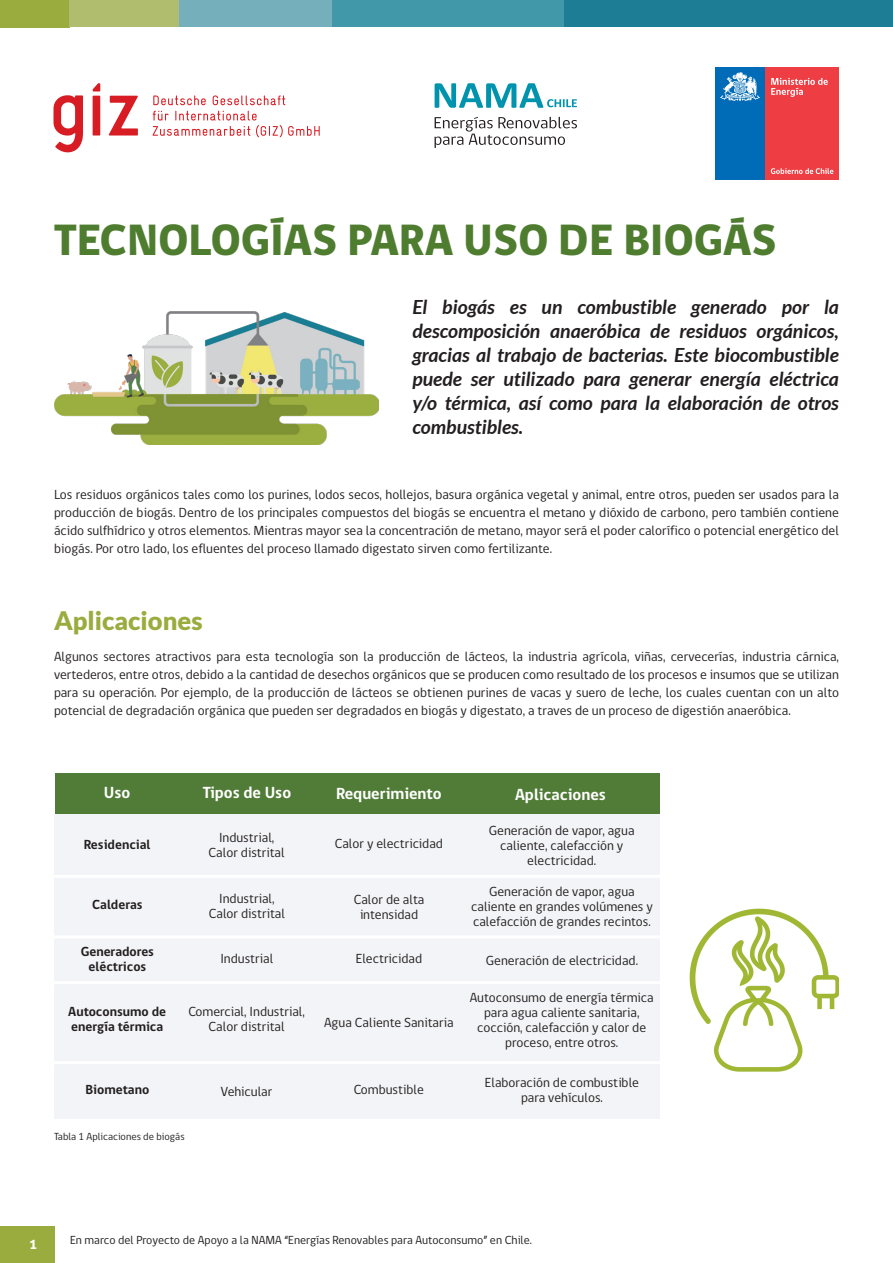
<style>
.page{position:relative;width:893px;height:1263px;background:#fff}
.page>*{position:absolute;margin:0;border:0;box-sizing:border-box;transform-origin:0 0}
.t1{font:800 45px "gob CL";color:#4f7d2f}
.t2{font:900 25.5px "Lato";color:#9aac3e}
.t3{font:italic 700 19.5px/24px "Lato";color:#231f20;text-align:justify}
.t4{font:700 16.5px "gob CL";color:#fff}
.t5{font:13.5px/15px "gob CL";color:#231f20;text-align:center}
.t6{font:700 13.5px/15px "gob CL";color:#231f20;text-align:center}
.t7{font:800 13.5px "gob CL";color:#fff}
.t8{font:12px "gob CL";color:#231f20}
.t9{font:10.5px "gob CL";color:#231f20}
</style>
<div class="page">
<div style="left:55px;top:773px;width:604px;height:42px;background:#517c38"></div>
<div style="left:54px;top:814px;width:605px;height:305px;background:#f3f4f7"></div>
<div style="left:564px;top:0;width:329px;height:27px;background:#1d7d94"></div>
<div style="left:0;top:0;width:69px;height:27px;background:#9aac3e"></div>
<div style="left:179px;top:0;width:153px;height:27px;background:#76afbc"></div>
<div style="left:332px;top:0;width:232px;height:27px;background:#4098a9"></div>
<div style="left:69px;top:0;width:110px;height:27px;background:#b1bd6e"></div>
<div style="left:0;top:1227px;width:54px;height:36px;background:#9aac3e"></div>
<svg style="left:435px;top:117px;width:142px;height:31px"></svg>
<svg style="left:54px;top:95px;width:29px;height:58px"></svg>
<svg style="left:109px;top:96px;width:29px;height:40px"></svg>
<svg style="left:93px;top:83px;width:7px;height:53px"></svg>
<svg style="left:153px;top:111px;width:167px;height:26px"></svg>
<svg style="left:153px;top:95px;width:132px;height:10px"></svg>
<svg style="left:435px;top:83px;width:142px;height:25px"></svg>
<hr style="left:54px;top:875px;width:627px;height:3px;background:#fff">
<div style="left:715px;top:67px;width:51px;height:113px;background:#006cb7"></div>
<div style="left:766px;top:67px;width:73px;height:113px;background:#ee3d43"></div>
<svg style="left:720px;top:72px;width:40px;height:29px"></svg>
<svg style="left:771px;top:78px;width:57px;height:19px"></svg>
<svg style="left:771px;top:168px;width:62px;height:6px"></svg>
<img style="left:54px;top:311px;width:324px;height:133px">
<img style="left:689px;top:908px;width:150px;height:164px">
<hr style="left:54px;top:935px;width:628px;height:3px;background:#fff">
<hr style="left:54px;top:981px;width:628px;height:3px;background:#fff">
<hr style="left:54px;top:1061px;width:627px;height:3px;background:#fff">
<p class="t1" style="left:54px;top:210px;width:724px">TECNOLOGÍAS PARA USO DE BIOGÁS</p>
<p class="t3" style="left:412px;top:296px;width:428px">El biogás es un combustible generado por la descomposición anaeróbica de residuos orgánicos, gracias al trabajo de bacterias. Este biocombustible puede ser utilizado para generar energía eléctrica y/o térmica, así como para la elaboración de otros combustibles.</p>
<p class="t5" style="left:54px;top:486px;width:786px;line-height:18px;text-align:justify">Los residuos orgánicos tales como los purines, lodos secos, hollejos, basura orgánica vegetal y animal, entre otros, pueden ser usados para la producción de biogás. Dentro de los principales compuestos del biogás se encuentra el metano y dióxido de carbono, pero también contiene ácido sulfhídrico y otros elementos. Mientras mayor sea la concentración de metano, mayor será el poder calorífico o potencial energético del biogás. Por otro lado, los efluentes del proceso llamado digestato sirven como fertilizante.</p>
<p class="t2" style="left:54px;top:606px;width:150px">Aplicaciones</p>
<p class="t5" style="left:54px;top:648px;width:786px;line-height:18px;text-align:justify">Algunos sectores atractivos para esta tecnología son la producción de lácteos, la industria agrícola, viñas, cervecerías, industria cárnica, vertederos, entre otros, debido a la cantidad de desechos orgánicos que se producen como resultado de los procesos e insumos que se utilizan para su operación. Por ejemplo, de la producción de lácteos se obtienen purines de vacas y suero de leche, los cuales cuentan con un alto potencial de degradación orgánica que pueden ser degradados en biogás y digestato, a traves de un proceso de digestión anaeróbica.</p>
<p class="t4" style="left:104px;top:781px;width:28px">Uso</p>
<p class="t4" style="left:203px;top:781px;width:90px">Tipos de Uso</p>
<p class="t6" style="left:84px;top:837px;width:68px">Residencial</p>
<p class="t5" style="left:219px;top:830px;width:57px">Industrial,</p>
<p class="t5" style="left:209px;top:845px;width:78px">Calor distrital</p>
<p class="t6" style="left:92px;top:898px;width:52px">Calderas</p>
<p class="t5" style="left:219px;top:891px;width:57px">Industrial,</p>
<p class="t5" style="left:209px;top:906px;width:78px">Calor distrital</p>
<p class="t4" style="left:336px;top:782px;width:107px">Requerimiento</p>
<p class="t4" style="left:515px;top:783px;width:92px">Aplicaciones</p>
<p class="t5" style="left:335px;top:836px;width:110px">Calor y electricidad</p>
<p class="t5" style="left:489px;top:824px;width:147px">Generación de vapor, agua caliente, calefacción y electricidad.</p>
<p class="t5" style="left:354px;top:892px;width:72px">Calor de alta intensidad</p>
<p class="t5" style="left:471px;top:885px;width:183px">Generación de vapor, agua caliente en grandes volúmenes y calefacción de grandes recintos.</p>
<p class="t6" style="left:81px;top:944px;width:75px">Generadores eléctricos</p>
<p class="t5" style="left:220px;top:952px;width:54px">Industrial</p>
<p class="t5" style="left:356px;top:952px;width:68px">Electricidad</p>
<p class="t5" style="left:486px;top:953px;width:154px">Generación de electricidad.</p>
<p class="t6" style="left:68px;top:1004px;width:99px;text-align:left">Autoconsumo de energía térmica</p>
<p class="t5" style="left:188px;top:1005px;width:118px">Comercial, Industrial,</p>
<p class="t5" style="left:470px;top:990px;width:185px">Autoconsumo de energía térmica para agua caliente sanitaria, cocción, calefacción y calor de proceso, entre otros.</p>
<p class="t5" style="left:209px;top:1020px;width:78px">Calor distrital</p>
<p class="t5" style="left:324px;top:1015px;width:131px">Agua Caliente Sanitaria</p>
<p class="t6" style="left:86px;top:1083px;width:65px">Biometano</p>
<p class="t5" style="left:221px;top:1084px;width:53px">Vehicular</p>
<p class="t5" style="left:354px;top:1083px;width:72px">Combustible</p>
<p class="t5" style="left:485px;top:1075px;width:156px">Elaboración de combustible para vehículos.</p>
<p class="t9" style="left:54px;top:1130px;width:132px">Tabla 1 Aplicaciones de biogás</p>
<p class="t7" style="left:29px;top:1235px;width:9px">1</p>
<p class="t8" style="left:70px;top:1232px;width:463px">En marco del Proyecto de Apoyo a la NAMA “Energías Renovables para Autoconsumo” en Chile.</p>
</div>
